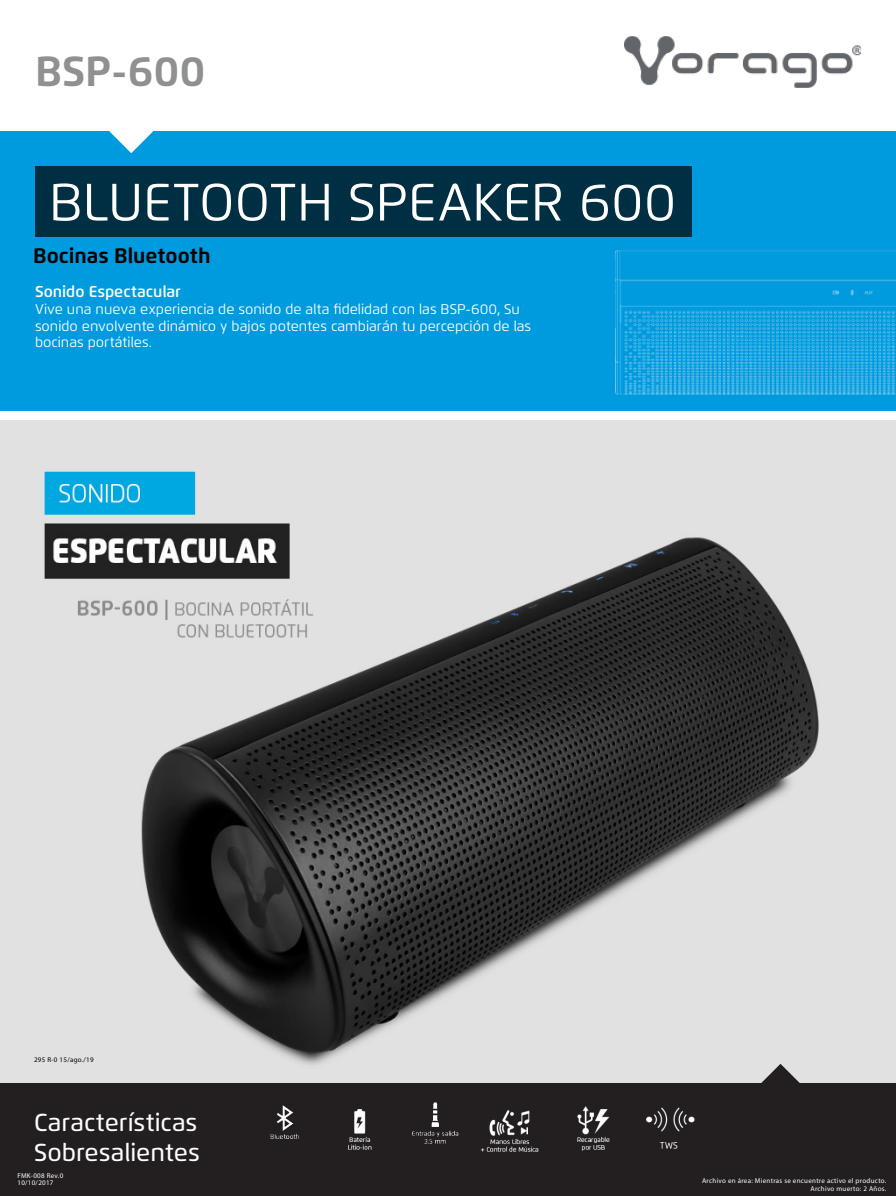
<style>
.page{position:relative;width:896px;height:1196px;background:#fff}
.page>*{position:absolute;margin:0;border:0;box-sizing:border-box;transform-origin:0 0}
.t1{font:52.5px "Flexo";color:#fff}
.t2{font:700 42px "Flexo";color:#8e9091}
.t3{font:500 24.5px/29.4px "Flexo";color:#fff}
.t4{font:700 21px "Flexo";color:#000}
.t5{font:600 15.75px "Flexo";color:#fff}
.t6{font:14px/16.8px "Flexo";color:#fff}
.t7{font:7px/7.9px "Myriad Pro";letter-spacing:.04em;color:#fff;text-align:right}
.t8{font:7px "Myriad Pro";letter-spacing:.04em;color:#000}
</style>
<div class="page">
<div style="left:0;top:1082px;width:896px;height:113px;background:#231f20"></div>
<img style="left:0;top:131px;width:896px;height:280px">
<img style="left:0;top:420px;width:896px;height:661px">
<svg style="left:109px;top:131px;width:44px;height:22px"></svg>
<div style="left:35px;top:166px;width:656px;height:70px;background:#002e43"></div>
<svg style="left:759px;top:1063px;width:43px;height:20px"></svg>
<img style="left:270px;top:1102px;width:269px;height:50px">
<img style="left:577px;top:1106px;width:118px;height:45px">
<img style="left:625px;top:36px;width:236px;height:52px">
<p class="t2" style="left:35px;top:45px;width:172px">BSP-600</p>
<p class="t1" style="left:49px;top:170px;width:629px">BLUETOOTH SPEAKER 600</p>
<p class="t4" style="left:33px;top:242px;width:179px">Bocinas Bluetooth</p>
<p class="t5" style="left:35px;top:282px;width:147px">Sonido Espectacular</p>
<p class="t6" style="left:35px;top:300px;width:498px">Vive una nueva experiencia de sonido de alta fidelidad con las BSP-600, Su sonido envolvente dinámico y bajos potentes cambiarán tu percepción de las bocinas portátiles.</p>
<p class="t8" style="left:34px;top:1054px;width:61px">295 R-0 15/ago./19</p>
<p class="t3" style="left:34px;top:1107px;width:167px">Características<br>Sobresalientes</p>
<p class="t7" style="left:18px;top:1170px;width:47px">FMK-008 Rev.0</p>
<p class="t7" style="left:18px;top:1178px;width:38px">10/10/2017</p>
<p class="t7" style="left:702px;top:1176px;width:186px">Archivo en área: Mientras se encuentre activo el producto.<br>Archivo muerto: 2 Años.</p>
</div>
